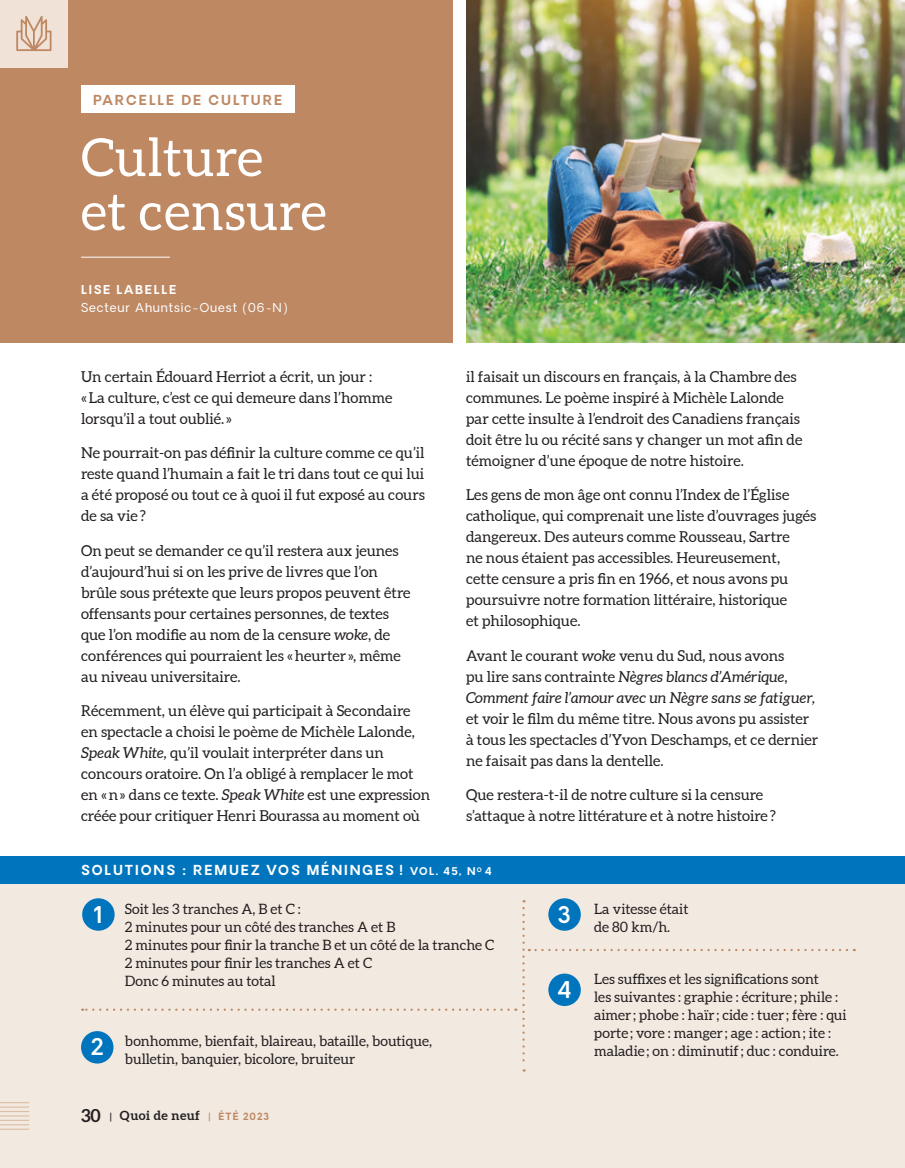
<style>
.page{position:relative;width:905px;height:1168px;background:#fff}
.page>*{position:absolute;margin:0;border:0;box-sizing:border-box;transform-origin:0 0}
.titre{font:52.5px/54px "Aleo";letter-spacing:.01em;color:#fff}
.texte_courant{font:600 22.5px "Oakes Grotesk";color:#fff}
.texte_courant-2{font:15px/21px "Aleo";color:#231f20}
.texte_courant-3{font:14.25px/18px "Aleo";color:#231f20}
.section{font:700 13.5px "Oakes Grotesk";letter-spacing:.14em;color:#fff}
.section-2{font:700 13.5px "Oakes Grotesk";letter-spacing:.14em;color:#be8863}
.t1{font:700 12.75px "Aleo";letter-spacing:.03em;color:#231f20}
.auteur{font:12px "Oakes Grotesk";letter-spacing:.08em;color:#fff}
.auteur-2{font:700 12px "Oakes Grotesk";letter-spacing:.14em;color:#fff}
.s1{font-style:italic}
.s2{font-size:10.5px}
.s3{font-size:18px}
.s4{font-family:"Oakes Grotesk";font-size:9.75px}
.s5{font-family:"Oakes Grotesk";font-size:9.75px;color:#be8863}
</style>
<div class="page">
<hr style="left:904px;top:0;width:1px;height:597px;background:#cdd9ee">
<div style="left:0;top:0;width:452px;height:342px;background:#be8863"></div>
<div style="left:0;top:884px;width:904px;height:284px;background:#f2e9e0"></div>
<svg style="left:0;top:1102px;width:29px;height:23px"></svg>
<hr style="left:0;top:1128px;width:29px;height:2px;background:#dcbda4">
<div style="left:0;top:856px;width:904px;height:28px;background:#0075bd"></div>
<div style="left:0;top:0;width:68px;height:68px;background:#f0e2d6"></div>
<div style="left:82px;top:898px;width:33px;height:33px;background:#0075bd;border-radius:50%"></div>
<div style="left:548px;top:898px;width:33px;height:33px;background:#0075bd;border-radius:50%"></div>
<div style="left:81px;top:1031px;width:32px;height:32px;background:#0075bd;border-radius:50%"></div>
<svg style="left:82px;top:1008px;width:426px;height:3px"></svg>
<svg style="left:522px;top:908px;width:325px;height:163px"></svg>
<svg style="left:16px;top:16px;width:36px;height:35px"></svg>
<div style="left:81px;top:86px;width:213px;height:27px;background:#fff"></div>
<hr style="left:81px;top:257px;width:89px;height:1px;background:#fff">
<img style="left:466px;top:0;width:438px;height:342px">
<p class="section-2" style="left:93px;top:91px;width:190px">PARCELLE DE CULTURE</p>
<p class="titre" style="left:81px;top:133px;width:247px">Culture<br>et censure</p>
<p class="auteur-2" style="left:81px;top:282px;width:97px">LISE LABELLE</p>
<p class="auteur" style="left:81px;top:300px;width:208px">Secteur Ahuntsic-Ouest (06-N)</p>
<p class="texte_courant-2" style="left:81px;top:367px;width:313px">Un certain Édouard Herriot a écrit, un jour : «La culture, c’est ce qui demeure dans l’homme lorsqu’il a tout oublié. »</p>
<p class="texte_courant-2" style="left:81px;top:443px;width:345px;text-align:justify">Ne pourrait-on pas définir la culture comme ce qu’il reste quand l’humain a fait le tri dans tout ce qui lui a été proposé ou tout ce à quoi il fut exposé au cours de sa vie ?</p>
<p class="texte_courant-2" style="left:81px;top:541px;width:331px">On peut se demander ce qu’il restera aux jeunes d’aujourd’hui si on les prive de livres que l’on brûle sous prétexte que leurs propos peuvent être offensants pour certaines personnes, de textes que l’on modifie au nom de la censure <span class="s1">woke</span>, de conférences qui pourraient les «heurter », même au niveau universitaire.</p>
<p class="texte_courant-2" style="left:81px;top:701px;width:350px">Récemment, un élève qui participait à Secondaire en spectacle a choisi le poème de Michèle Lalonde, <span class="s1">Speak White,</span> qu’il voulait interpréter dans un concours oratoire. On l’a obligé à remplacer le mot en «n» dans ce texte. <span class="s1">Speak White</span> est une expression créée pour critiquer Henri Bourassa au moment où</p>
<p class="texte_courant-2" style="left:466px;top:367px;width:338px">il faisait un discours en français, à la Chambre des communes. Le poème inspiré à Michèle Lalonde par cette insulte à l’endroit des Canadiens français doit être lu ou récité sans y changer un mot afin de témoigner d’une époque de notre histoire.</p>
<p class="texte_courant-2" style="left:466px;top:485px;width:352px">Les gens de mon âge ont connu l’Index de l’Église catholique, qui comprenait une liste d’ouvrages jugés dangereux. Des auteurs comme Rousseau, Sartre<br>ne nous étaient pas accessibles. Heureusement, cette censure a pris fin en 1966, et nous avons pu poursuivre notre formation littéraire, historique<br>et philosophique.</p>
<p class="texte_courant-2" style="left:466px;top:646px;width:354px">Avant le courant <span class="s1">woke</span> venu du Sud, nous avons<br>pu lire sans contrainte <span class="s1">Nègres blancs d’Amérique</span>, <span class="s1">Comment faire l’amour avec un Nègre sans se fatiguer, </span>et voir le film du même titre. Nous avons pu assister à tous les spectacles d’Yvon Deschamps, et ce dernier ne faisait pas dans la dentelle.</p>
<p class="texte_courant-2" style="left:466px;top:785px;width:311px">Que restera-t-il de notre culture si la censure s’attaque à notre littérature et à notre histoire ?</p>
<p class="section" style="left:81px;top:861px;width:412px">SOLUTIONS : REMUEZ VOS MÉNINGES ! <span class="s2">VOL. 45, N</span><sup>O</sup> <span class="s2">4</span></p>
<p class="texte_courant" style="left:94px;top:899px;width:11px">1</p>
<p class="texte_courant" style="left:558px;top:899px;width:15px">3</p>
<p class="texte_courant-3" style="left:125px;top:900px;width:177px">Soit les 3 tranches A, B et C :</p>
<p class="texte_courant-3" style="left:125px;top:918px;width:272px">2 minutes pour un côté des tranches A et B</p>
<p class="texte_courant-3" style="left:125px;top:936px;width:371px">2 minutes pour finir la tranche B et un côté de la tranche C</p>
<p class="texte_courant-3" style="left:125px;top:954px;width:249px">2 minutes pour finir les tranches A et C</p>
<p class="texte_courant-3" style="left:125px;top:972px;width:152px">Donc 6 minutes au total</p>
<p class="texte_courant" style="left:557px;top:975px;width:15px">4</p>
<p class="texte_courant" style="left:91px;top:1032px;width:14px">2</p>
<p class="texte_courant-3" style="left:125px;top:1033px;width:308px">bonhomme, bienfait, blaireau, bataille, boutique, bulletin, banquier, bicolore, bruiteur</p>
<p class="t1" style="left:81px;top:1108px;width:190px"><span class="s3">30</span> <span class="s4">|</span> Quoi de neuf <span class="s5">| ÉTÉ 2023</span></p>
<p class="texte_courant-3" style="left:594px;top:900px;width:96px">La vitesse était de 80 km/h.</p>
<p class="texte_courant-3" style="left:594px;top:970px;width:254px">Les suffixes et les significations sont<br>les suivantes : graphie : écriture ; phile : aimer ; phobe : haïr ; cide : tuer ; fère : qui porte ; vore : manger ; age : action; ite : maladie ; on : diminutif; duc : conduire.</p>
</div>
